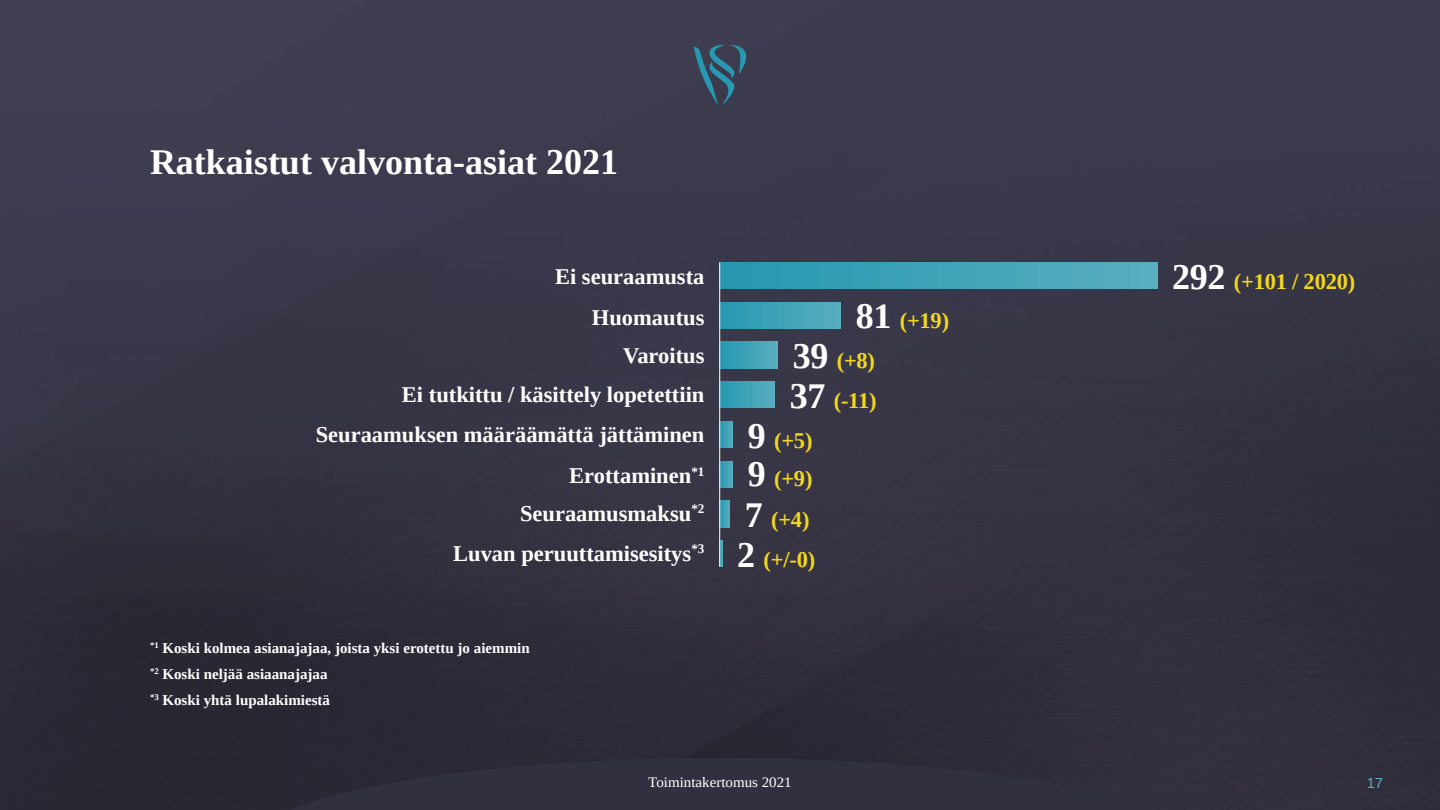
<style>
.page{position:relative;width:1440px;height:810px;background:#fff}
.page>*{position:absolute;margin:0;border:0;box-sizing:border-box;transform-origin:0 0}
.t1{font:700 36px "Liberation Serif";color:#fff}
.t2{font:700 22.5px "Liberation Serif";color:#fff}
.t3{font:700 22.5px "Liberation Serif";letter-spacing:-.01em;color:#f3d71c}
.t4{font:700 15px "Liberation Serif";color:#fff}
.t5{font:14.55px "Liberation Serif";color:#fff}
.t6{font:14.55px "Liberation Sans";color:#5aaebf}
.s1{font-size:36px;color:#fff}
</style>
<div class="page">
<img style="left:0;top:0;width:1440px;height:810px">
<svg style="left:248px;top:758px;width:944px;height:52px;background:#2e2e3d"></svg>
<svg style="left:693px;top:45px;width:64px;height:65px;background:#374e62"></svg>
<div style="left:719px;top:262px;width:438px;height:27px;background:linear-gradient(to right,#2598b0,#59aebf)"></div>
<svg style="left:720px;top:421px;width:13px;height:27px"></svg>
<div style="left:719px;top:302px;width:122px;height:26px;background:linear-gradient(to right,#2598b0,#59aebf)"></div>
<svg style="left:720px;top:461px;width:13px;height:26px"></svg>
<div style="left:719px;top:342px;width:59px;height:26px;background:linear-gradient(to right,#2597b0,#59aebf)"></div>
<svg style="left:720px;top:501px;width:10px;height:26px"></svg>
<div style="left:719px;top:382px;width:56px;height:26px;background:linear-gradient(to right,#2598b0,#58adbe)"></div>
<svg style="left:720px;top:541px;width:2px;height:26px"></svg>
<hr style="left:719px;top:263px;width:1px;height:304px;background:#fff">
<p class="t1" style="left:150px;top:138px;width:469px">Ratkaistut valvonta-asiat 2021</p>
<p class="t2" style="left:555px;top:261px;width:151px">Ei seuraamusta</p>
<p class="t2" style="left:592px;top:302px;width:114px">Huomautus</p>
<p class="t2" style="left:623px;top:340px;width:83px">Varoitus</p>
<p class="t2" style="left:402px;top:380px;width:304px">Ei tutkittu / käsittely lopetettiin</p>
<p class="t2" style="left:316px;top:419px;width:390px">Seuraamuksen määräämättä jättäminen</p>
<p class="t2" style="left:569px;top:460px;width:137px">Erottaminen<sup>*1</sup></p>
<p class="t2" style="left:520px;top:498px;width:186px">Seuraamusmaksu<sup>*2</sup></p>
<p class="t2" style="left:453px;top:538px;width:253px">Luvan peruuttamisesitys<sup>*3</sup></p>
<p class="t4" style="left:150px;top:637px;width:381px"><sup>*1</sup> Koski kolmea asianajajaa, joista yksi erotettu jo aiemmin</p>
<p class="t4" style="left:150px;top:664px;width:179px"><sup>*2</sup> Koski neljää asiaanajajaa</p>
<p class="t4" style="left:150px;top:690px;width:182px"><sup>*3</sup> Koski yhtä lupalakimiestä</p>
<p class="t3" style="left:856px;top:306px;width:95px"><span class="s1">81</span> (+19)</p>
<p class="t3" style="left:793px;top:345px;width:84px"><span class="s1">39</span> (+8)</p>
<p class="t3" style="left:790px;top:385px;width:88px"><span class="s1">37</span> (-11)</p>
<p class="t3" style="left:748px;top:425px;width:66px"><span class="s1">9</span> (+5)</p>
<p class="t3" style="left:748px;top:464px;width:66px"><span class="s1">9</span> (+9)</p>
<p class="t3" style="left:745px;top:504px;width:66px"><span class="s1">7</span> (+4)</p>
<p class="t3" style="left:737px;top:544px;width:79px"><span class="s1">2</span> (+/-0)</p>
<p class="t3" style="left:1172px;top:266px;width:184px"><span class="s1">292</span> (+101 / 2020)</p>
<p class="t5" style="left:648px;top:773px;width:145px">Toimintakertomus 2021</p>
<p class="t6" style="left:1367px;top:774px;width:18px">17</p>
</div>
